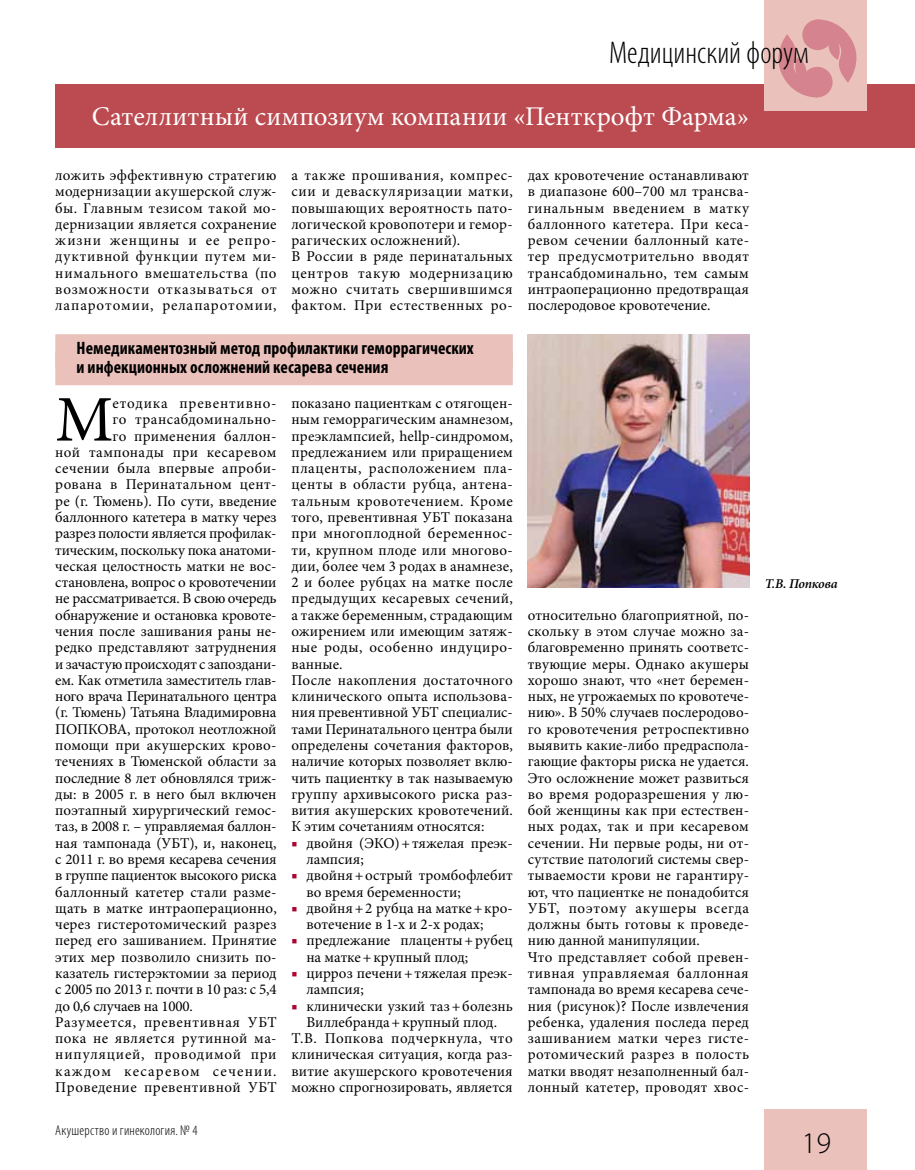
<style>
.page{position:relative;width:915px;height:1170px;background:#fff}
.page>*{position:absolute;margin:0;border:0;box-sizing:border-box;transform-origin:0 0}
.t1{font:65.1px "Minion Pro";color:#000}
.t2{font:300 condensed 31.5px "Myriad Pro";color:#000}
.t3{font:300 30px "Myriad Pro";color:#000}
.t4{font:27px "Minion Pro";letter-spacing:.005em;color:#fff}
.t5{font:700 condensed 18px/18px "Myriad Pro";letter-spacing:.005em;color:#000}
.t6{font:15px/16.2px "Minion Pro";letter-spacing:.01em;color:#000}
.t7{font:15px "Minion Pro";letter-spacing:-.015em;color:#000}
.t8{font:15px/16.2px "Minion Pro";letter-spacing:.035em;color:#000}
.t9{font:15px "Minion Pro";letter-spacing:-.01em;color:#000}
.t10{font:15px "Minion Pro";letter-spacing:.03em;color:#000}
.t11{font:15px "Minion Pro";letter-spacing:.04em;color:#000}
.t12{font:15px "Minion Pro";letter-spacing:.05em;color:#000}
.t13{font:15px "Minion Pro";letter-spacing:.08em;color:#000}
.t14{font:15px "Minion Pro";letter-spacing:.055em;color:#000}
.t15{font:300 condensed 14.25px "Myriad Pro";letter-spacing:.015em;color:#000}
.t16{font:italic 600 13.5px "Minion Pro";letter-spacing:-.025em;color:#000}
.s1{color:#ab0633}
</style>
<div class="page">
<div style="left:764px;top:1108px;width:102px;height:61px;background:#eac1bb"></div>
<div style="left:55px;top:84px;width:859px;height:63px;background:#bc4b51"></div>
<div style="left:764px;top:0;width:102px;height:111px;background:#eac1bb"></div>
<svg style="left:778px;top:19px;width:79px;height:79px"></svg>
<div style="left:55px;top:334px;width:457px;height:33px;background:#eac1bb"></div>
<div style="left:55px;top:352px;width:457px;height:33px;background:#eac1bb"></div>
<img style="left:527px;top:334px;width:221px;height:253px">
<h2 class="t2" style="left:608px;top:34px;width:201px">Медицинский форум</h2>
<h3 class="t4" style="left:92px;top:99px;width:658px">Сателлитный симпозиум компании «Пенткрофт Фарма»</h3>
<p class="t6" style="left:55px;top:167px;width:223px;text-align:justify">ложить эффективную стратегию модернизации акушерской служ&shy;бы. Главным тезисом такой мо&shy;дернизации является сохранение жизни женщины и ее репро&shy;дуктивной функции путем ми&shy;нимального вмешательства (по возможности отказываться от лапаротомии, релапаротомии,</p>
<p class="t8" style="left:291px;top:167px;width:223px">а также прошивания, компрес&shy;сии и деваскуляризации матки, повышающих вероятность пато&shy;логической кровопотери и гемор&shy;рагических осложнений).<br>В России в ряде перинатальных центров такую модернизацию можно считать свершившимся фактом. При естественных ро-</p>
<p class="t6" style="left:527px;top:167px;width:223px;text-align:justify">дах кровотечение останавливают в диапазоне 600–700 мл трансва&shy;гинальным введением в матку баллонного катетера. При кеса&shy;ревом сечении баллонный кате&shy;тер предусмотрительно вводят трансабдоминально, тем самым интраоперационно предотвращая послеродовое кровотечение.</p>
<p class="t5" style="left:77px;top:339px;width:398px">Немедикаментозный метод профилактики геморрагических и инфекционных осложнений кесарева сечения</p>
<h1 class="t1" style="left:55px;top:376px;width:59px">М</h1>
<p class="t14" style="left:112px;top:393px;width:166px">етодика превентивно-</p>
<p class="t10" style="left:112px;top:409px;width:166px">го трансабдоминально-</p>
<p class="t6" style="left:112px;top:427px;width:166px">го применения баллон-</p>
<p class="t10" style="left:55px;top:442px;width:222px">ной тампонады при кесаревом</p>
<p class="t6" style="left:55px;top:460px;width:223px">сечении была впервые апроби-</p>
<p class="t6" style="left:55px;top:476px;width:223px">рована в Перинатальном цент-</p>
<p class="t6" style="left:55px;top:493px;width:223px">ре (г. Тюмень). По сути, введение</p>
<p class="t9" style="left:55px;top:507px;width:223px">баллонного катетера в матку через</p>
<p class="t7" style="left:55px;top:523px;width:223px">разрез полости является профилак-</p>
<p class="t7" style="left:55px;top:539px;width:223px">тическим, поскольку пока анатоми-</p>
<p class="t6" style="left:55px;top:558px;width:222px">ческая целостность матки не вос-</p>
<p class="t7" style="left:55px;top:572px;width:223px">становлена, вопрос о кровотечении</p>
<p class="t7" style="left:55px;top:588px;width:223px">не рассматривается. В свою очередь</p>
<p class="t7" style="left:55px;top:604px;width:223px">обнаружение и остановка кровоте-</p>
<p class="t6" style="left:55px;top:623px;width:223px">чения после зашивания раны не-</p>
<p class="t6" style="left:55px;top:639px;width:223px">редко представляют затруднения</p>
<p class="t7" style="left:55px;top:653px;width:223px">и зачастую происходят с запоздани-</p>
<p class="t7" style="left:55px;top:670px;width:223px">ем. Как отметила заместитель глав-</p>
<p class="t7" style="left:55px;top:686px;width:223px">ного врача Перинатального центра</p>
<p class="t9" style="left:55px;top:702px;width:222px">(г. Тюмень) Татьяна Владимировна</p>
<p class="t9" style="left:55px;top:718px;width:223px">ПОПКОВА, протокол неотложной</p>
<p class="t6" style="left:55px;top:737px;width:223px">помощи при акушерских крово-</p>
<p class="t6" style="left:55px;top:753px;width:222px">течениях в Тюменской области за</p>
<p class="t9" style="left:55px;top:767px;width:223px">последние 8 лет обновлялся триж-</p>
<p class="t6" style="left:55px;top:786px;width:222px">ды: в 2005 г. в него был включен</p>
<p class="t6" style="left:55px;top:802px;width:223px">поэтапный хирургический гемос-</p>
<p class="t7" style="left:55px;top:816px;width:223px">таз, в 2008 г. – управляемая баллон-</p>
<p class="t6" style="left:55px;top:834px;width:223px">ная тампонада (УБТ), и, наконец,</p>
<p class="t7" style="left:55px;top:849px;width:223px">с 2011 г. во время кесарева сечения</p>
<p class="t7" style="left:55px;top:865px;width:223px">в группе пациенток высокого риска</p>
<p class="t6" style="left:55px;top:883px;width:223px">баллонный катетер стали разме-</p>
<p class="t6" style="left:55px;top:899px;width:223px">щать в матке интраоперационно,</p>
<p class="t6" style="left:55px;top:916px;width:222px">через гистеротомический разрез</p>
<p class="t6" style="left:55px;top:932px;width:222px">перед его зашиванием. Принятие</p>
<p class="t6" style="left:55px;top:948px;width:223px">этих мер позволило снизить по-</p>
<p class="t6" style="left:55px;top:965px;width:222px">казатель гистерэктомии за период</p>
<p class="t7" style="left:55px;top:979px;width:223px">с 2005 по 2013 г. почти в 10 раз: с 5,4</p>
<p class="t7" style="left:55px;top:995px;width:139px">до 0,6 случаев на 1000.</p>
<p class="t11" style="left:55px;top:1011px;width:223px">Разумеется, превентивная УБТ</p>
<p class="t10" style="left:55px;top:1028px;width:223px">пока не является рутинной ма-</p>
<p class="t12" style="left:55px;top:1044px;width:222px">нипуляцией, проводимой при</p>
<p class="t13" style="left:55px;top:1060px;width:223px">каждом кесаревом сечении.</p>
<p class="t8" style="left:55px;top:1078px;width:223px">Проведение превентивной УБТ</p>
<p class="t15" style="left:55px;top:1121px;width:144px">Акушерство и гинекология. № 4</p>
<p class="t6" style="left:291px;top:395px;width:223px">показано пациенткам с отягощен&shy;ным геморрагическим анамнезом, преэклампсией, hellp-синдромом, предлежанием или приращением плаценты, расположением пла&shy;центы в области рубца, антена&shy;тальным кровотечением. Кроме того, превентивная УБТ показана при многоплодной беременнос&shy;ти, крупном плоде или многово&shy;дии, более чем 3 родах в анамнезе,<br>2 и более рубцах на матке после предыдущих кесаревых сечений, а также беременным, страдающим ожирением или имеющим затяж&shy;ные роды, особенно индуциро&shy;ванные.<br>После накопления достаточного клинического опыта использова&shy;ния превентивной УБТ специалис&shy;тами Перинатального центра были определены сочетания факторов, наличие которых позволяет вклю&shy;чить пациентку в так называемую группу архивысокого риска раз&shy;вития акушерских кровотечений.<br>К этим сочетаниям относятся:</p>
<p class="t6" style="left:306px;top:834px;width:208px;text-indent:-15px"><span class="s1">■</span> двойня (ЭКО)+тяжелая преэк&shy;лампсия;</p>
<p class="t6" style="left:306px;top:867px;width:208px;text-indent:-15px"><span class="s1">■</span> двойня+острый тромбофлебит во время беременности;</p>
<p class="t6" style="left:306px;top:899px;width:208px;text-indent:-15px"><span class="s1">■</span> двойня+2 рубца на матке+кро&shy;вотечение в 1-х и 2-х родах;</p>
<p class="t6" style="left:306px;top:932px;width:208px;text-indent:-15px"><span class="s1">■</span> предлежание плаценты+рубец на матке+крупный плод;</p>
<p class="t6" style="left:306px;top:964px;width:208px;text-indent:-15px"><span class="s1">■</span> цирроз печени+тяжелая преэк&shy;лампсия;</p>
<p class="t6" style="left:291px;top:997px;width:223px;text-align:center"><span class="s1">■</span> клинически узкий таз+болезнь<br>Виллебранда+крупный плод.<br>Т.В. Попкова подчеркнула, что клиническая ситуация, когда раз&shy;витие акушерского кровотечения можно спрогнозировать, является</p>
<p class="t6" style="left:527px;top:607px;width:223px">относительно благоприятной, по&shy;скольку в этом случае можно за&shy;благовременно принять соответс&shy;твующие меры. Однако акушеры хорошо знают, что «нет беремен&shy;ных, не угрожаемых по кровотече&shy;нию». В 50% случаев послеродово&shy;го кровотечения ретроспективно выявить какие-либо предраспола&shy;гающие факторы риска не удается.<br>Это осложнение может развиться во время родоразрешения у лю&shy;бой женщины как при естествен&shy;ных родах, так и при кесаревом сечении. Ни первые роды, ни от&shy;сутствие патологий системы свер&shy;тываемости крови не гарантиру&shy;ют, что пациентке не понадобится<br>УБТ, поэтому акушеры всегда должны быть готовы к проведе&shy;нию данной манипуляции.<br>Что представляет собой превен&shy;тивная управляемая баллонная тампонада во время кесарева сече&shy;ния (рисунок)? После извлечения ребенка, удаления последа перед зашиванием матки через гисте&shy;ротомический разрез в полость матки вводят незаполненный бал&shy;лонный катетер, проводят хвос-</p>
<p class="t16" style="left:764px;top:573px;width:74px">Т.В. Попкова</p>
<h3 class="t3" style="left:801px;top:1126px;width:31px">19</h3>
</div>
